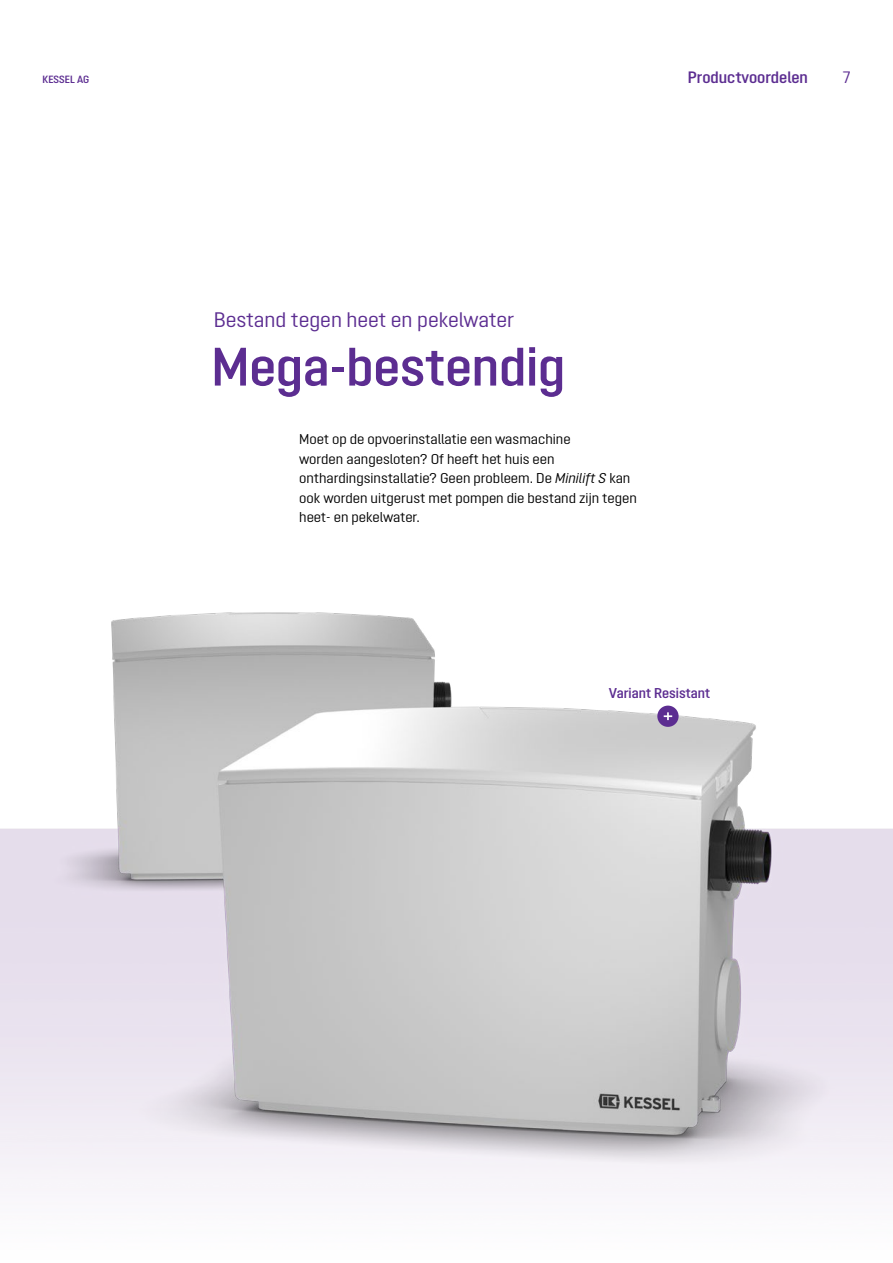
<style>
.page{position:relative;width:893px;height:1263px;background:#fff}
.page>*{position:absolute;margin:0;border:0;box-sizing:border-box;transform-origin:0 0}
.t1{font:600 54px "Opinion Pro";color:#5c2d91}
.t2{font:21px "Opinion Pro";color:#5c2d91}
.t3{font:600 16.5px "Opinion Pro";color:#5c2d91}
.t4{font:16.5px "Opinion Pro";color:#5c2d91}
.t5{font:14.25px/19.5px "Opinion Pro";color:#000}
.t6{font:600 14.25px "Opinion Pro";color:#5c2d91}
.t7{font:600 10.5px "Opinion Pro";color:#5c2d91}
.s1{font-style:italic}
</style>
<div class="page">
<img style="left:0;top:612px;width:893px;height:567px">
<div style="left:657px;top:706px;width:22px;height:21px;background:#5c2d91;border-radius:50%"></div>
<svg style="left:664px;top:712px;width:8px;height:8px"></svg>
<p class="t7" style="left:43px;top:74px;width:48px">KESSEL AG</p>
<p class="t3" style="left:688px;top:68px;width:122px">Productvoordelen</p>
<p class="t4" style="left:843px;top:68px;width:9px">7</p>
<h2 class="t2" style="left:214px;top:308px;width:302px">Bestand tegen heet en pekelwater</h2>
<h1 class="t1" style="left:211px;top:335px;width:355px">Mega-bestendig</h1>
<p class="t5" style="left:299px;top:429px;width:339px">Moet op de opvoerinstallatie een wasmachine<br>worden aangesloten? Of heeft het huis een onthardingsinstallatie? Geen probleem. De <span class="s1">Minilift S</span> kan ook worden uitgerust met pompen die bestand zijn tegen heet- en pekelwater.</p>
<p class="t6" style="left:609px;top:685px;width:103px">Variant Resistant</p>
</div>
